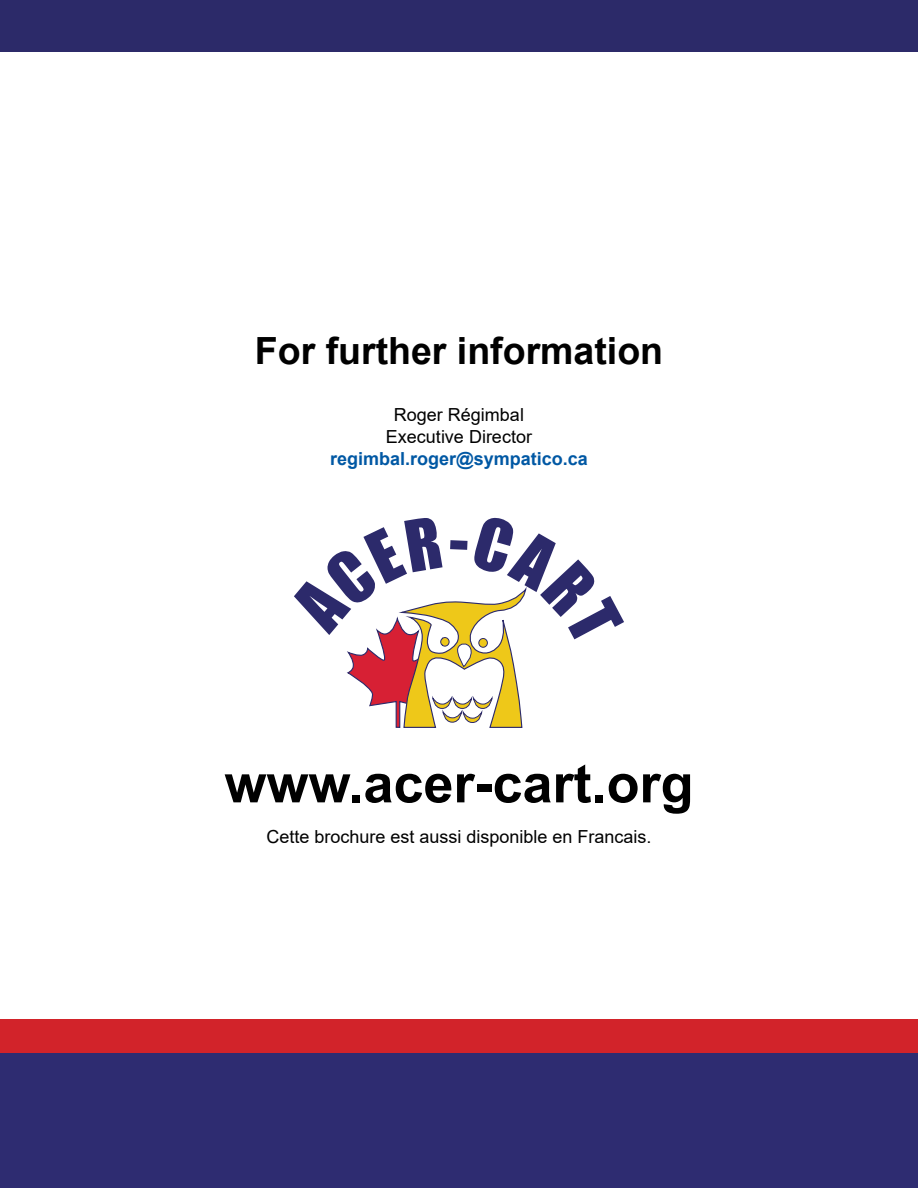
<style>
.page{position:relative;width:918px;height:1188px;background:#fff}
.page>*{position:absolute;margin:0;border:0;box-sizing:border-box;transform-origin:0 0}
.t1{font:700 54px "Arial";color:#000}
.t2{font:700 37.5px "Arial";color:#000}
.t3{font:18px/21.6px "Arial";color:#000;text-align:center}
.t4{font:700 18px "Arial";color:#0058a4}
</style>
<div class="page">
<svg style="left:294px;top:518px;width:330px;height:210px"></svg>
<div style="left:0;top:1052px;width:918px;height:136px;background:#2e2c71"></div>
<div style="left:0;top:1020px;width:918px;height:33px;background:#d2232a"></div>
<div style="left:0;top:0;width:918px;height:52px;background:#2c2a69"></div>
<h2 class="t2" style="left:255px;top:324px;width:410px">For further information</h2>
<p class="t3" style="left:386px;top:404px;width:148px">Roger Régimbal<br>Executive Director</p>
<p class="t4" style="left:330px;top:446px;width:259px">regimbal.roger@sympatico.ca</p>
<h1 class="t1" style="left:224px;top:745px;width:471px">www.acer-cart.org</h1>
<p class="t3" style="left:266px;top:826px;width:387px">Cette brochure est aussi disponible en Francais.</p>
</div>
